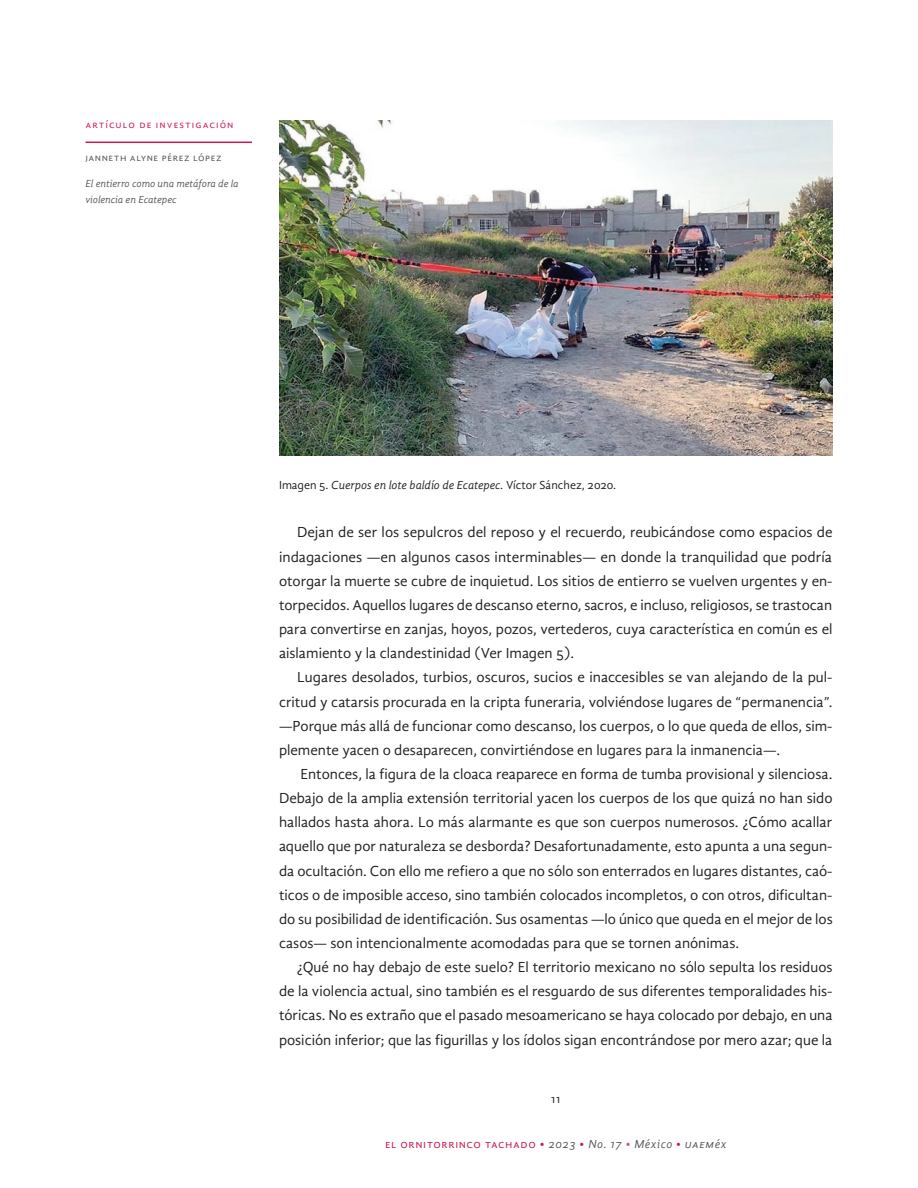
<style>
.page{position:relative;width:918px;height:1188px;background:#fff}
.page>*{position:absolute;margin:0;border:0;box-sizing:border-box;transform-origin:0 0}
.t1{font:15px/24.2px "Gandhi Sans";color:#231f20;text-align:justify}
.t2{font:italic 12px "Gandhi Sans";color:#231f20}
.t3{font:12px "Gandhi Sans";letter-spacing:.05em;color:#ca1b4e}
.t4{font:12px "Gandhi Sans";color:#231f20}
.t5{font:italic 10.5px/16.5px "Gandhi Sans";letter-spacing:-.01em;color:#57585a}
.t6{font:10.5px "Gandhi Sans";letter-spacing:.1em;color:#ca1b4e}
.t7{font:10.5px "Gandhi Sans";letter-spacing:.05em;color:#57585a}
.s1{font-style:normal}
.s2{font-style:italic;color:#57585a}
.s3{color:#d35466}
</style>
<div class="page">
<hr style="left:86px;top:142px;width:166px;height:1px;background:#ca1b4e">
<img style="left:279px;top:120px;width:553px;height:336px">
<p class="t6" style="left:86px;top:119px;width:150px">Artículo DE INVESTIGACIÓN</p>
<p class="t7" style="left:86px;top:152px;width:10px">Janne</p>
<p class="t7" style="left:114px;top:152px;width:86px">th Alyne Pérez Lópe</p>
<p class="t7" style="left:216px;top:152px;width:7px">z</p>
<p class="t5" style="left:86px;top:175px;width:155px">El entierro como una metáfora de la violencia en Ecatepec</p>
<p class="t2" style="left:279px;top:478px;width:339px"><span class="s1">Imagen 5.</span> Cuerpos en lote baldío de Ecatepec. <span class="s1">Víctor Sánchez, 2020.</span></p>
<p class="t1" style="left:279px;top:520px;width:555px;text-indent:18px">Dejan de ser los sepulcros del reposo y el recuerdo, reubicándose como espacios de indagaciones —en algunos casos interminables— en donde la tranquilidad que podría otorgar la muerte se cubre de inquietud. Los sitios de entierro se vuelven urgentes y en&shy;torpecidos. Aquellos lugares de descanso eterno, sacros, e incluso, religiosos, se trastocan para convertirse en zanjas, hoyos, pozos, vertederos, cuya característica en común es el aislamiento y la clandestinidad (Ver Imagen 5).</p>
<p class="t1" style="left:279px;top:665px;width:555px;text-indent:18px">Lugares desolados, turbios, oscuros, sucios e inaccesibles se van alejando de la pul&shy;critud y catarsis procurada en la cripta funeraria, volviéndose lugares de “permanencia”. —Porque más allá de funcionar como descanso, los cuerpos, o lo que queda de ellos, sim&shy;plemente yacen o desaparecen, convirtiéndose en lugares para la inmanencia—.</p>
<p class="t1" style="left:279px;top:762px;width:555px;text-indent:21px">Entonces, la figura de la cloaca reaparece en forma de tumba provisional y silenciosa.<br>Debajo de la amplia extensión territorial yacen los cuerpos de los que quizá no han sido hallados hasta ahora. Lo más alarmante es que son cuerpos numerosos. ¿Cómo acallar aquello que por naturaleza se desborda? Desafortunadamente, esto apunta a una segun&shy;da ocultación. Con ello me refiero a que no sólo son enterrados en lugares distantes, caó&shy;ticos o de imposible acceso, sino también colocados incompletos, o con otros, dificultan&shy;do su posibilidad de identificación. Sus osamentas —lo único que queda en el mejor de los casos— son intencionalmente acomodadas para que se tornen anónimas.</p>
<p class="t1" style="left:279px;top:955px;width:555px;text-indent:18px">¿Qué no hay debajo de este suelo? El territorio mexicano no sólo sepulta los residuos de la violencia actual, sino también es el resguardo de sus diferentes temporalidades his&shy;tóricas. No es extraño que el pasado mesoamericano se haya colocado por debajo, en una posición inferior; que las figurillas y los ídolos sigan encontrándose por mero azar; que la</p>
<p class="t4" style="left:551px;top:1092px;width:11px">11</p>
<p class="t3" style="left:385px;top:1137px;width:343px">el orni torrin co tachado • <span class="s2">2023</span> • <span class="s2">No. 17</span> <span class="s3">•</span> <span class="s2">México</span> • <span class="s2">uaeméx</span></p>
</div>
